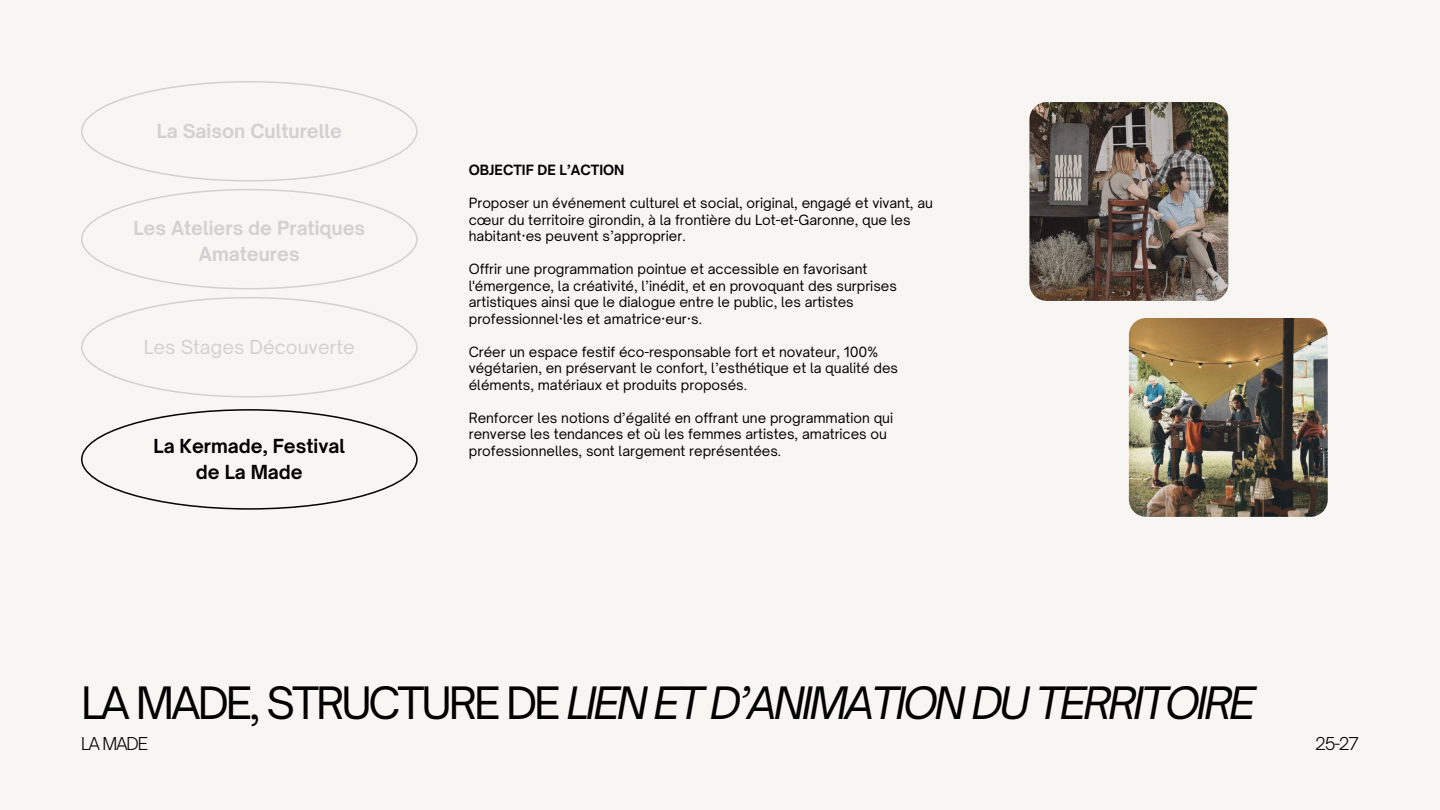
<style>
.page{position:relative;width:1440px;height:810px;background:#f8f6f2}
.page>*{position:absolute;margin:0;border:0;box-sizing:border-box;transform-origin:0 0}
.t1{font:italic 42.7px "Open Sauce One";letter-spacing:-.07em;color:#000}
.t2{font:700 18.5px/25.5px "Open Sauce One";color:#d1d1d1;text-align:center}
.t3{font:700 18.5px/25.5px "Open Sauce One";color:#000;text-align:center}
.t4{font:18.5px "Open Sauce One";color:#d1d1d1}
.t5{font:300 17px "Open Sauce One";letter-spacing:-.07em;color:#000}
.t6{font:13.5px/16.5px "Open Sauce One";color:#000}
.t7{font:700 13.5px "Open Sauce One";color:#000}
.s1{font-style:normal}
</style>
<div class="page">
<svg style="left:81px;top:81px;width:337px;height:101px"></svg>
<svg style="left:81px;top:189px;width:337px;height:100px"></svg>
<svg style="left:81px;top:297px;width:337px;height:100px"></svg>
<svg style="left:81px;top:409px;width:337px;height:101px"></svg>
<img style="left:1029px;top:102px;width:199px;height:199px">
<img style="left:1129px;top:318px;width:199px;height:199px">
<p class="t2" style="left:157px;top:118px;width:187px">La Saison Culturelle</p>
<p class="t2" style="left:133px;top:215px;width:233px">Les Ateliers de Pratiques<br>Amateures</p>
<p class="t4" style="left:144px;top:335px;width:213px">Les Stages Découverte</p>
<p class="t3" style="left:154px;top:434px;width:193px">La Kermade, Festival de La Made</p>
<h3 class="t7" style="left:469px;top:162px;width:157px">OBJECTIF DE L’ACTION</h3>
<h3 class="t6" style="left:469px;top:195px;width:466px">Proposer un événement culturel et social, original, engagé et vivant, au cœur du territoire girondin, à la frontière du Lot-et-Garonne, que les habitant·es peuvent s’approprier.</h3>
<h4 class="t6" style="left:469px;top:261px;width:430px">Offrir une programmation pointue et accessible en favorisant l'émergence, la créativité, l’inédit, et en provoquant des surprises artistiques ainsi que le dialogue entre le public, les artistes professionnel·les et amatrice·eur·s.</h4>
<h3 class="t6" style="left:469px;top:343px;width:431px">Créer un espace festif éco-responsable fort et novateur, 100% végétarien, en préservant le confort, l’esthétique et la qualité des éléments, matériaux et produits proposés.</h3>
<h5 class="t6" style="left:469px;top:409px;width:426px">Renforcer les notions d’égalité en offrant une programmation qui renverse les tendances et où les femmes artistes, amatrices ou professionnelles, sont largement représentées.</h5>
<h1 class="t1" style="left:81px;top:677px;width:1176px"><span class="s1">LA MADE, STRUCTURE DE</span> LIEN ET D’ANIMATION DU TERRITOIRE</h1>
<p class="t5" style="left:81px;top:733px;width:69px">LA MADE</p>
<p class="t5" style="left:1315px;top:733px;width:45px">25-27</p>
</div>
